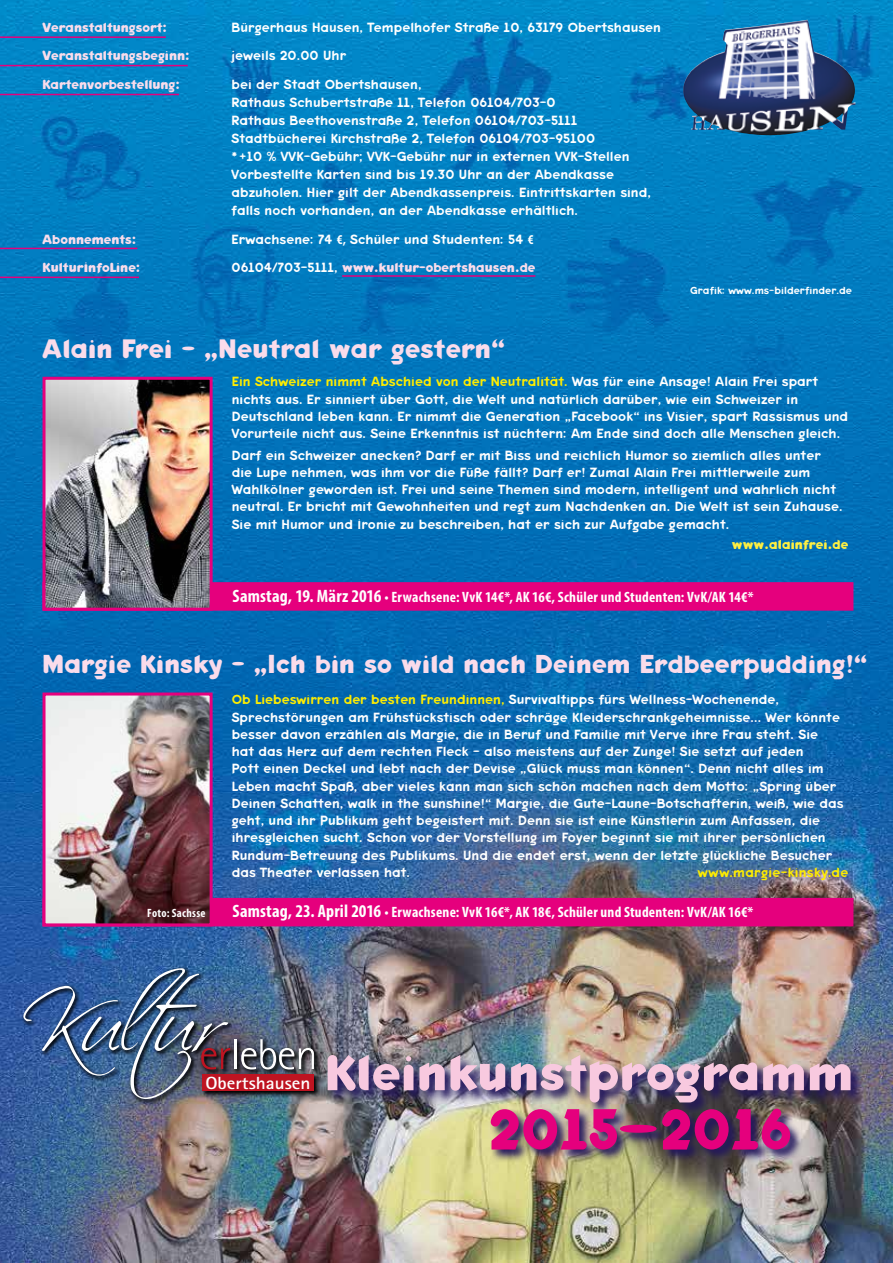
<style>
.page{position:relative;width:893px;height:1263px;background:#fff}
.page>*{position:absolute;margin:0;border:0;box-sizing:border-box;transform-origin:0 0}
.t1{font:700 58.5px "Keedy Sans";letter-spacing:.01em;color:#e5007d}
.t2{font:700 51px "Keedy Sans";letter-spacing:.01em;color:#f8c9df}
.t3{font:700 27px "Keedy Sans";letter-spacing:.01em;color:#fadceb}
.t4{font:700 26.25px "Keedy Sans";letter-spacing:.01em;color:#fadceb}
.t5{font:700 17.55px "Rotis Sans Serif";color:#fff;scale:1.1 1}
.t6{font:700 condensed 15px "Myriad Pro";letter-spacing:.015em;color:#fff}
.t7{font:13.5px/17.2px "Keedy Sans Reg";letter-spacing:.005em;color:#fff}
.t8{font:700 13.5px "Keedy Sans";color:#fadceb}
.t9{font:13.5px "Keedy Sans Reg";letter-spacing:.025em;color:#ffed00}
.t10{font:700 13.5px "Keedy Sans";letter-spacing:.01em;color:#fff041}
.t11{font:700 condensed 12px "Myriad Pro";letter-spacing:.025em;color:#fff}
.t12{font:10.5px "Keedy Sans Reg";letter-spacing:.005em;color:#fff}
.s1{font-family:"Myriad Pro";font-weight:700;font-stretch:condensed}
.s2{font-family:"Keedy Sans Reg";font-weight:400;color:#fff}
.s3{color:#ffed00}
.s4{font-size:18px}
.s5{font-family:"Myriad Pro";font-weight:900;font-size:27px}
</style>
<div class="page">
<img style="left:0;top:0;width:893px;height:1263px">
<img style="left:326px;top:1054px;width:538px;height:62px">
<img style="left:490px;top:1107px;width:313px;height:56px">
<div style="left:44px;top:584px;width:808px;height:25px;background:#e5007d"></div>
<div style="left:43px;top:582px;width:810px;height:29px;border:3px solid #e5007d"></div>
<img style="left:47px;top:381px;width:162px;height:226px">
<div style="left:43px;top:377px;width:170px;height:234px;border:3px solid #e5007d"></div>
<div style="left:44px;top:899px;width:808px;height:26px;background:#e5007d"></div>
<div style="left:43px;top:898px;width:810px;height:28px;border:3px solid #e5007d"></div>
<img style="left:47px;top:696px;width:162px;height:226px">
<div style="left:43px;top:692px;width:170px;height:234px;border:3px solid #e5007d"></div>
<hr style="left:342px;top:275px;width:193px;height:2px;background:#e5007d">
<hr style="left:0;top:36px;width:166px;height:2px;background:#e5007d">
<hr style="left:0;top:65px;width:188px;height:1px;background:#e5007d">
<hr style="left:0;top:94px;width:179px;height:1px;background:#e5007d">
<hr style="left:0;top:248px;width:137px;height:1px;background:#e5007d">
<hr style="left:0;top:277px;width:139px;height:1px;background:#e5007d">
<img style="left:683px;top:21px;width:114px;height:109px">
<img style="left:21px;top:966px;width:300px;height:140px">
<div style="left:203px;top:1074px;width:111px;height:17px;background:#be1421"></div>
<img style="left:23px;top:968px;width:207px;height:131px">
<hr style="left:234px;top:1039px;width:2px;height:30px;background:#fff">
<svg style="left:241px;top:1039px;width:73px;height:30px"></svg>
<p class="t8" style="left:43px;top:19px;width:126px">Veranstaltungsort:</p>
<p class="t7" style="left:232px;top:19px;width:431px">Bürgerhaus Hausen, Tempelhofer Straße 10, 63179 Obertshausen</p>
<p class="t8" style="left:43px;top:48px;width:149px">Veranstaltungsbeginn:</p>
<p class="t7" style="left:232px;top:47px;width:116px">jeweils 20.00 Uhr</p>
<p class="t8" style="left:43px;top:76px;width:139px">Kartenvorbestellung:</p>
<p class="t7" style="left:232px;top:75px;width:421px;line-height:18px">bei der Stadt Obertshausen,<br>Rathaus Schubertstraße 11, Telefon 06104/703-0<br>Rathaus Beethovenstraße 2, Telefon 06104/703-5111<br>Stadtbücherei Kirchstraße 2, Telefon 06104/703-95100<br>*+10 % VVK-Gebühr; VVK-Gebühr nur in externen VVK-Stellen Vorbestellte Karten sind bis 19.30 Uhr an der Abendkasse abzuholen. Hier gilt der Abendkassenpreis. Eintrittskarten sind, falls noch vorhanden, an der Abendkasse erhältlich.</p>
<p class="t8" style="left:43px;top:231px;width:96px">Abonnements:</p>
<p class="t7" style="left:232px;top:230px;width:304px">Erwachsene: 74 <span class="s1">€,</span> Schüler und Studenten: 54 <span class="s1">€</span></p>
<p class="t8" style="left:43px;top:260px;width:100px">KulturInfoLine:</p>
<p class="t8" style="left:232px;top:260px;width:305px"><span class="s2">06104/703-5111,</span> www.kultur-obertshausen.de</p>
<p class="t12" style="left:690px;top:284px;width:163px">Grafik: www.ms-bilderfinder.de</p>
<h3 class="t3" style="left:43px;top:333px;width:464px">Alain Frei - „Neutral war gestern“</h3>
<p class="t7" style="left:232px;top:373px;width:618px"><span class="s3">Ein Schweizer nimmt Abschied von der Neutralität.</span> Was für eine Ansage! Alain Frei spart nichts aus. Er sinniert über Gott, die Welt und natürlich darüber, wie ein Schweizer in Deutschland leben kann. Er nimmt die Generation „Facebook“ ins Visier, spart Rassismus und Vorurteile nicht aus. Seine Erkenntnis ist nüchtern: Am Ende sind doch alle Menschen gleich.</p>
<p class="t7" style="left:232px;top:446px;width:612px">Darf ein Schweizer anecken? Darf er mit Biss und reichlich Humor so ziemlich alles unter die Lupe nehmen, was ihm vor die Füße fällt? Darf er! Zumal Alain Frei mittlerweile zum Wahlkölner geworden ist. Frei und seine Themen sind modern, intelligent und wahrlich nicht neutral. Er bricht mit Gewohnheiten und regt zum Nachdenken an. Die Welt ist sein Zuhause.<br>Sie mit Humor und Ironie zu beschreiben, hat er sich zur Aufgabe gemacht.</p>
<p class="t10" style="left:732px;top:537px;width:118px">www.alainfrei.de</p>
<p class="t6" style="left:233px;top:587px;width:522px"><span class="s4">Samstag, 19. März 2016</span> • Erwachsene: VvK 14€*, AK 16€, Schüler und Studenten: VvK/AK 14€*</p>
<h3 class="t4" style="left:43px;top:649px;width:826px">Margie Kinsky - „<span class="s5">I</span>ch bin so wild nach Deinem Erdbeerpudding!“</h3>
<p class="t7" style="left:232px;top:691px;width:613px"><span class="s3">Ob Liebeswirren der besten Freundinnen,</span> Survivaltipps fürs Wellness-Wochenende, Sprechstörungen am Frühstückstisch oder schräge Kleiderschrankgeheimnisse... Wer könnte besser davon erzählen als Margie, die in Beruf und Familie mit Verve ihre Frau steht. Sie hat das Herz auf dem rechten Fleck - also meistens auf der Zunge! Sie setzt auf jeden<br>Pott einen Deckel und lebt nach der Devise „Glück muss man können“. Denn nicht alles im Leben macht Spaß, aber vieles kann man sich schön machen nach dem Motto: „Spring über Deinen Schatten, walk in the sunshine!“ Margie, die Gute-Laune-Botschafterin, weiß, wie das geht, und ihr Publikum geht begeistert mit. Denn sie ist eine Künstlerin zum Anfassen, die ihresgleichen sucht. Schon vor der Vorstellung im Foyer beginnt sie mit ihrer persönlichen Rundum-Betreuung des Publikums. Und die endet erst, wenn der letzte glückliche Besucher das Theater verlassen hat.</p>
<p class="t9" style="left:698px;top:864px;width:152px">www.margie-kinsky.de</p>
<p class="t11" style="left:147px;top:906px;width:60px">Foto: Sachsse</p>
<p class="t6" style="left:233px;top:903px;width:522px"><span class="s4">Samstag, 23. April 2016</span> • Erwachsene: VvK 16€*, AK 18€, Schüler und Studenten: VvK/AK 16€*</p>
<p class="t5" style="left:205px;top:1071px;width:97px">Obertshausen</p>
<h2 class="t2" style="left:325px;top:1043px;width:529px">Kleinkunstprogramm</h2>
<h1 class="t1" style="left:488px;top:1095px;width:305px">2015–2016</h1>
</div>
